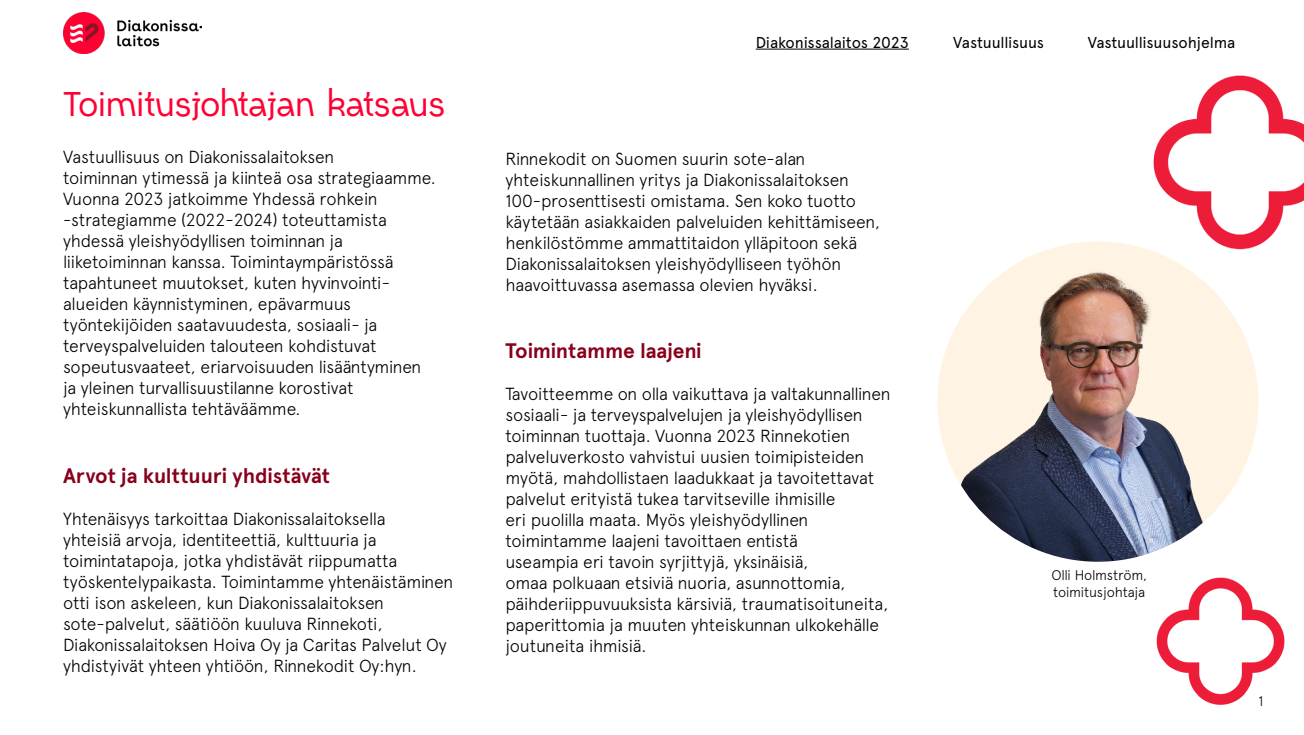
<style>
.page{position:relative;width:1304px;height:735px;background:#fff}
.page>*{position:absolute;margin:0;border:0;box-sizing:border-box;transform-origin:0 0}
.t1{font:35px "Ciento";letter-spacing:-.01em;color:#f03}
.t2{font:700 21px "Apercu Pro";letter-spacing:-.005em;color:#88001b}
.t3{font:300 17.5px/21px "Apercu Pro";letter-spacing:-.015em;color:#000}
.t4{font:15.75px "Apercu Pro";letter-spacing:-.01em;color:#000}
.t5{font:300 14px/16.8px "Apercu Pro";letter-spacing:-.015em;color:#000}
</style>
<div class="page">
<img style="left:63px;top:12px;width:138px;height:42px">
<hr style="left:756px;top:49px;width:153px;height:1px;background:#000">
<img style="left:1146px;top:75px;width:158px;height:175px">
<img style="left:1156px;top:577px;width:129px;height:128px">
<img style="left:937px;top:242px;width:321px;height:320px;border-radius:160px">
<h1 class="t1" style="left:63px;top:82px;width:384px">Toimitusjohtajan katsaus</h1>
<p class="t3" style="left:63px;top:145px;width:374px">Vastuullisuus on Diakonissalaitoksen<br>toiminnan ytimessä ja kiinteä osa strategiaamme.<br>Vuonna 2023 jatkoimme Yhdessä rohkein -strategiamme (2022-2024) toteuttamista yhdessä yleishyödyllisen toiminnan ja liiketoiminnan kanssa. Toimintaympäristössä tapahtuneet muutokset, kuten hyvinvointi&shy;alueiden käynnistyminen, epävarmuus työntekijöiden saatavuudesta, sosiaali- ja terveyspalveluiden talouteen kohdistuvat sopeutusvaateet, eriarvoisuuden lisääntyminen ja yleinen turvallisuustilanne korostivat yhteiskunnallista tehtäväämme.</p>
<p class="t2" style="left:63px;top:459px;width:269px">Arvot ja kulttuuri yhdistävät</p>
<p class="t3" style="left:63px;top:506px;width:392px">Yhtenäisyys tarkoittaa Diakonissalaitoksella<br>yhteisiä arvoja, identiteettiä, kulttuuria ja toimintatapoja, jotka yhdistävät riippumatta työskentelypaikasta. Toimintamme yhtenäistäminen otti ison askeleen, kun Diakonissalaitoksen sote-palvelut, säätiöön kuuluva Rinnekoti, Diakonissalaitoksen Hoiva Oy ja Caritas Palvelut Oy yhdistyivät yhteen yhtiöön, Rinnekodit Oy:hyn.</p>
<p class="t4" style="left:756px;top:30px;width:155px">Diakonissalaitos 2023</p>
<p class="t4" style="left:953px;top:30px;width:92px">Vastuullisuus</p>
<p class="t4" style="left:1088px;top:30px;width:149px">Vastuullisuusohjelma</p>
<p class="t3" style="left:505px;top:146px;width:376px">Rinnekodit on Suomen suurin sote-alan yhteiskunnallinen yritys ja Diakonissalaitoksen 100-prosenttisesti omistama. Sen koko tuotto käytetään asiakkaiden palveluiden kehittämiseen, henkilöstömme ammattitaidon ylläpitoon sekä Diakonissalaitoksen yleishyödylliseen työhön haavoittuvassa asemassa olevien hyväksi.</p>
<p class="t2" style="left:505px;top:335px;width:198px">Toimintamme laajeni</p>
<p class="t3" style="left:505px;top:382px;width:387px">Tavoitteemme on olla vaikuttava ja valtakunnallinen sosiaali- ja terveyspalvelujen ja yleishyödyllisen toiminnan tuottaja. Vuonna 2023 Rinnekotien palveluverkosto vahvistui uusien toimipisteiden myötä, mahdollistaen laadukkaat ja tavoitettavat palvelut erityistä tukea tarvitseville ihmisille<br>eri puolilla maata. Myös yleishyödyllinen toimintamme laajeni tavoittaen entistä<br>useampia eri tavoin syrjittyjä, yksinäisiä,<br>omaa polkuaan etsiviä nuoria, asunnottomia, päihderiippuvuuksista kärsiviä, traumatisoituneita, paperittomia ja muuten yhteiskunnan ulkokehälle joutuneita ihmisiä.</p>
<p class="t5" style="left:1051px;top:566px;width:97px">Olli Holmström, toimitusjohtaja</p>
<p class="t5" style="left:1258px;top:692px;width:6px">1</p>
</div>
